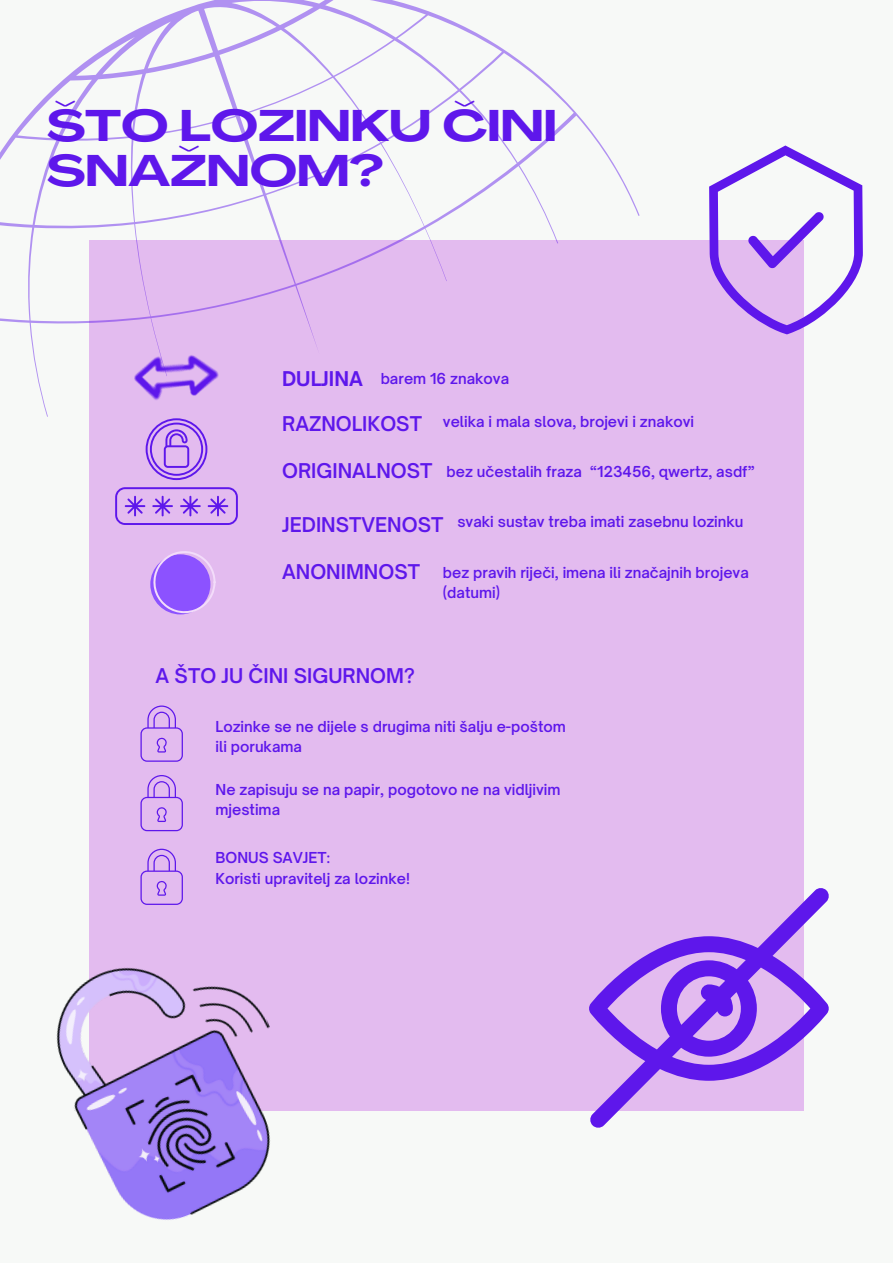
<style>
.page{position:relative;width:893px;height:1263px;background:#f7f9f7}
.page>*{position:absolute;margin:0;border:0;box-sizing:border-box;transform-origin:0 0}
.t1{font:700 43.65px/45px "Agrandir Grand";color:#5e17eb}
.t2{font:600 19.5px "Open Sauce One";color:#5e17eb}
.t3{font:700 19.5px "Open Sauce One";color:#5e17eb}
.t4{font:600 14.48px/20.2px "Open Sauce One";color:#5e17eb}
</style>
<div class="page">
<div style="left:89px;top:240px;width:715px;height:870px;background:#e3bbef"></div>
<svg style="left:0;top:0;width:639px;height:449px"></svg>
<img style="left:56px;top:967px;width:266px;height:253px">
<svg style="left:134px;top:354px;width:85px;height:46px"></svg>
<svg style="left:153px;top:551px;width:62px;height:62px"></svg>
<svg style="left:146px;top:418px;width:61px;height:62px"></svg>
<svg style="left:115px;top:487px;width:123px;height:38px"></svg>
<svg style="left:588px;top:888px;width:241px;height:240px"></svg>
<svg style="left:709px;top:145px;width:154px;height:189px"></svg>
<svg style="left:140px;top:705px;width:43px;height:57px"></svg>
<svg style="left:140px;top:775px;width:43px;height:56px"></svg>
<svg style="left:140px;top:849px;width:43px;height:56px"></svg>
<p class="t1" style="left:47px;top:108px;width:511px">ŠTO LOZINKU ČINI<br>SNAŽNOM?</p>
<p class="t3" style="left:282px;top:367px;width:82px">DULJINA</p>
<p class="t2" style="left:282px;top:411px;width:141px">RAZNOLIKOST</p>
<p class="t2" style="left:282px;top:459px;width:152px">ORIGINALNOST</p>
<p class="t2" style="left:282px;top:512px;width:163px">JEDINSTVENOST</p>
<p class="t2" style="left:282px;top:560px;width:139px">ANONIMNOST</p>
<p class="t4" style="left:381px;top:368px;width:130px">barem 16 znakova</p>
<p class="t4" style="left:443px;top:411px;width:253px">velika i mala slova, brojevi i znakovi</p>
<p class="t4" style="left:446px;top:461px;width:310px">bez učestalih fraza “123456, qwertz, asdf”</p>
<p class="t4" style="left:457px;top:512px;width:288px">svaki sustav treba imati zasebnu lozinku</p>
<p class="t4" style="left:443px;top:562px;width:307px">bez pravih riječi, imena ili značajnih brojeva (datumi)</p>
<p class="t2" style="left:156px;top:664px;width:261px">A ŠTO JU ČINI SIGURNOM?</p>
<p class="t4" style="left:215px;top:716px;width:352px">Lozinke se ne dijele s drugima niti šalju e-poštom ili porukama</p>
<p class="t4" style="left:215px;top:779px;width:346px">Ne zapisuju se na papir, pogotovo ne na vidljivim mjestima</p>
<p class="t4" style="left:215px;top:848px;width:116px">BONUS SAVJET:</p>
<p class="t4" style="left:215px;top:868px;width:196px">Koristi upravitelj za lozinke!</p>
</div>
